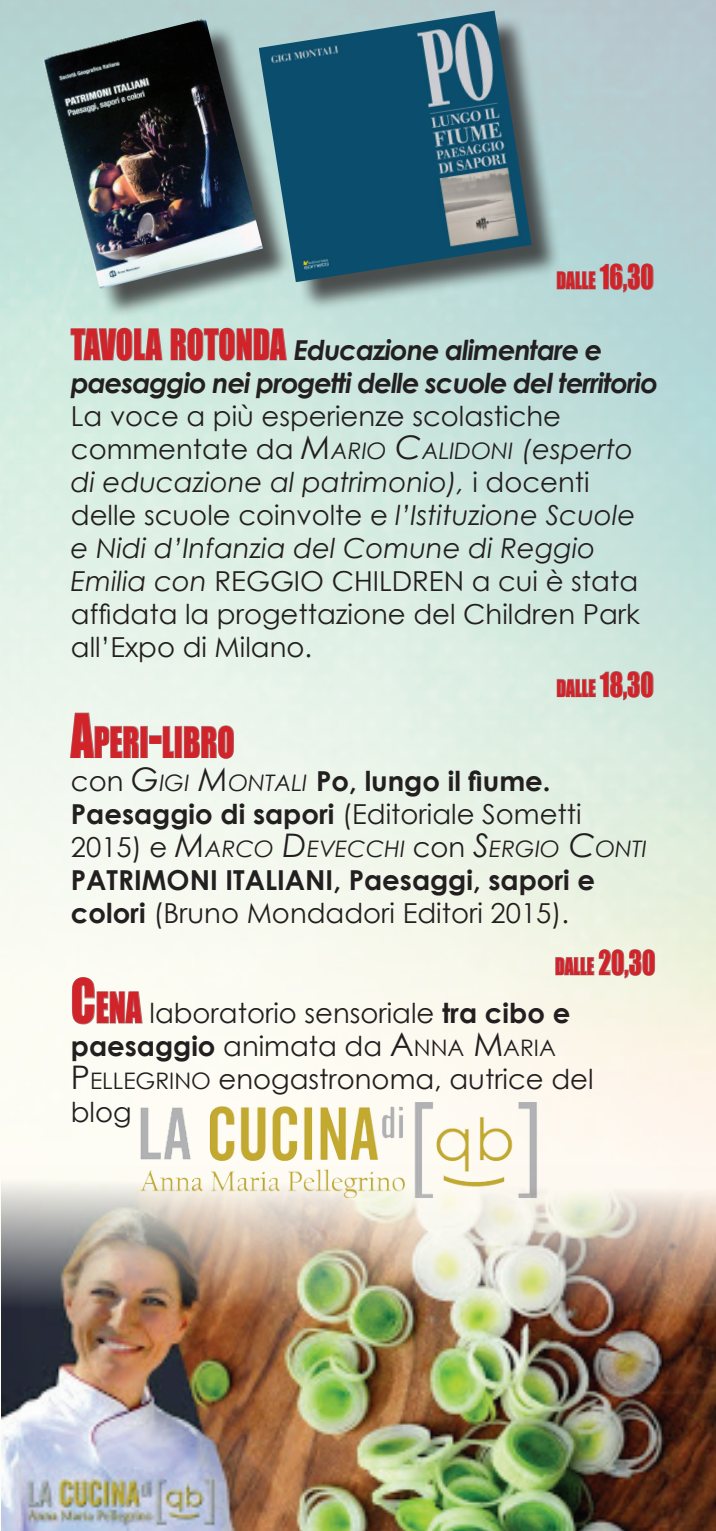
<style>
.page{position:relative;width:716px;height:1531px;background:#fff}
.page>*{position:absolute;margin:0;border:0;box-sizing:border-box;transform-origin:0 0}
.t1{font:39.5px "Impact";color:#d1232a;scale:.8 1}
.t2{font:27.5px/33px "Century Gothic";color:#231f20}
.t3{font:700 27.5px/33px "Century Gothic";color:#231f20}
.t4{font:italic 700 27.5px/33px "Century Gothic";letter-spacing:-.04em;color:#231f20}
.t5{font:italic 22.75px "Century Gothic";color:#231f20}
.t6{font:22px "Impact";color:#d1232a;scale:.8 1}
.s1{font-size:31.25px}
.s2{font-family:"Impact";font-weight:400;font-style:normal;font-size:39.5px;color:#d1232a}
.s3{font-style:italic;font-size:32.5px}
.s4{font-style:italic;font-size:22.75px}
.s5{font-style:italic}
.s6{font-size:56.25px}
.s7{font-weight:400}
.s8{font-weight:400;font-style:italic;font-size:32.5px}
.s9{font-weight:400;font-style:italic;font-size:22.75px}
.s10{font-style:normal;font-size:27.5px}
.s11{font-size:32.5px}
.s12{font-family:"Impact";font-size:56.25px;color:#d1232a}
.s13{font-family:"Impact";font-size:39.5px;color:#d1232a}
.s14{font-weight:700}
.s15{font-size:22.75px}
</style>
<div class="page">
<svg style="left:70px;top:327px;width:93px;height:35px;background:#c4d6ce"></svg>
<svg style="left:170px;top:327px;width:118px;height:35px;background:#c0d4cd"></svg>
<svg style="left:69px;top:712px;width:71px;height:47px"></svg>
<div style="left:141px;top:726px;width:6px;height:31px;border:1px solid #9f9090"></div>
<div style="left:149px;top:735px;width:12px;height:8px;border:1px solid #9f9090"></div>
<svg style="left:162px;top:725px;width:13px;height:34px"></svg>
<div style="left:175px;top:726px;width:7px;height:31px;border:1px solid #9f9090"></div>
<svg style="left:183px;top:724px;width:52px;height:35px;background:#dcdfd8"></svg>
<svg style="left:71px;top:976px;width:72px;height:49px"></svg>
<svg style="left:561px;top:263px;width:93px;height:30px;background:#aec5c5"></svg>
<svg style="left:556px;top:670px;width:98px;height:31px;background:#c7d5cc"></svg>
<img style="left:140px;top:1102px;width:402px;height:64px">
<div style="left:48px;top:24px;width:245px;height:295px;background:#231f20;opacity:.75"></div>
<img style="left:43px;top:18px;width:220px;height:271px">
<div style="left:263px;top:15px;width:298px;height:297px;background:#231f20;opacity:.75"></div>
<img style="left:259px;top:11px;width:272px;height:271px">
<img style="left:1px;top:1166px;width:715px;height:365px">
<svg style="left:554px;top:948px;width:102px;height:31px;background:#deddcf"></svg>
<p class="t6" style="left:556px;top:263px;width:123px">DALLE <span class="s1">16,30</span></p>
<p class="t4" style="left:71px;top:332px;width:588px"><span class="s2">TAVOLA ROTONDA</span> Educazione alimentare e paesaggio nei progetti delle scuole del territorio</p>
<p class="t2" style="left:71px;top:399px;width:570px">La voce a più esperienze scolastiche commentate da <span class="s3">M</span><span class="s4">ARIO</span> <span class="s3">C</span><span class="s4">ALIDONI</span> <span class="s5">(esperto di educazione al patrimonio),</span> i docenti delle scuole coinvolte e <span class="s5">l’Istituzione Scuole e Nidi d’Infanzia del Comune di Reggio Emilia con</span> REGGIO CHILDREN a cui è stata affidata la progettazione del Children Park all’Expo di Milano.</p>
<p class="t6" style="left:556px;top:671px;width:123px">DALLE <span class="s1">18,30</span></p>
<h1 class="t1" style="left:71px;top:711px;width:206px"><span class="s6">A</span>PERI<span class="s6">-</span>LIBRO</h1>
<p class="t3" style="left:71px;top:763px;width:512px"><span class="s7">con</span> <span class="s8">G</span><span class="s9">IGI</span> <span class="s8">M</span><span class="s9">ONTALI</span> Po, lungo il fiume.<br>Paesaggio di sapori <span class="s7">(Editoriale Sometti</span></p>
<p class="t5" style="left:71px;top:832px;width:577px"><span class="s10">2015) e</span> <span class="s11">M</span>ARCO <span class="s11">D</span>EVECCHI <span class="s10">con</span> <span class="s11">S</span>ERGIO <span class="s11">C</span>ONTI</p>
<p class="t3" style="left:71px;top:862px;width:526px">PATRIMONI ITALIANI, Paesaggi, sapori e colori <span class="s7">(Bruno Mondadori Editori 2015).</span></p>
<p class="t6" style="left:555px;top:949px;width:127px">DALLE <span class="s1">20,30</span></p>
<p class="t2" style="left:71px;top:996px;width:524px"><span class="s12">C</span><span class="s13">ENA</span> laboratorio sensoriale <span class="s14">tra cibo e paesaggio</span> animata da <span class="s11">A</span><span class="s15">NNA</span> <span class="s11">M</span><span class="s15">ARIA<br></span><span class="s11">P</span><span class="s15">ELLEGRINO</span> enogastronoma, autrice del blog</p>
</div>
